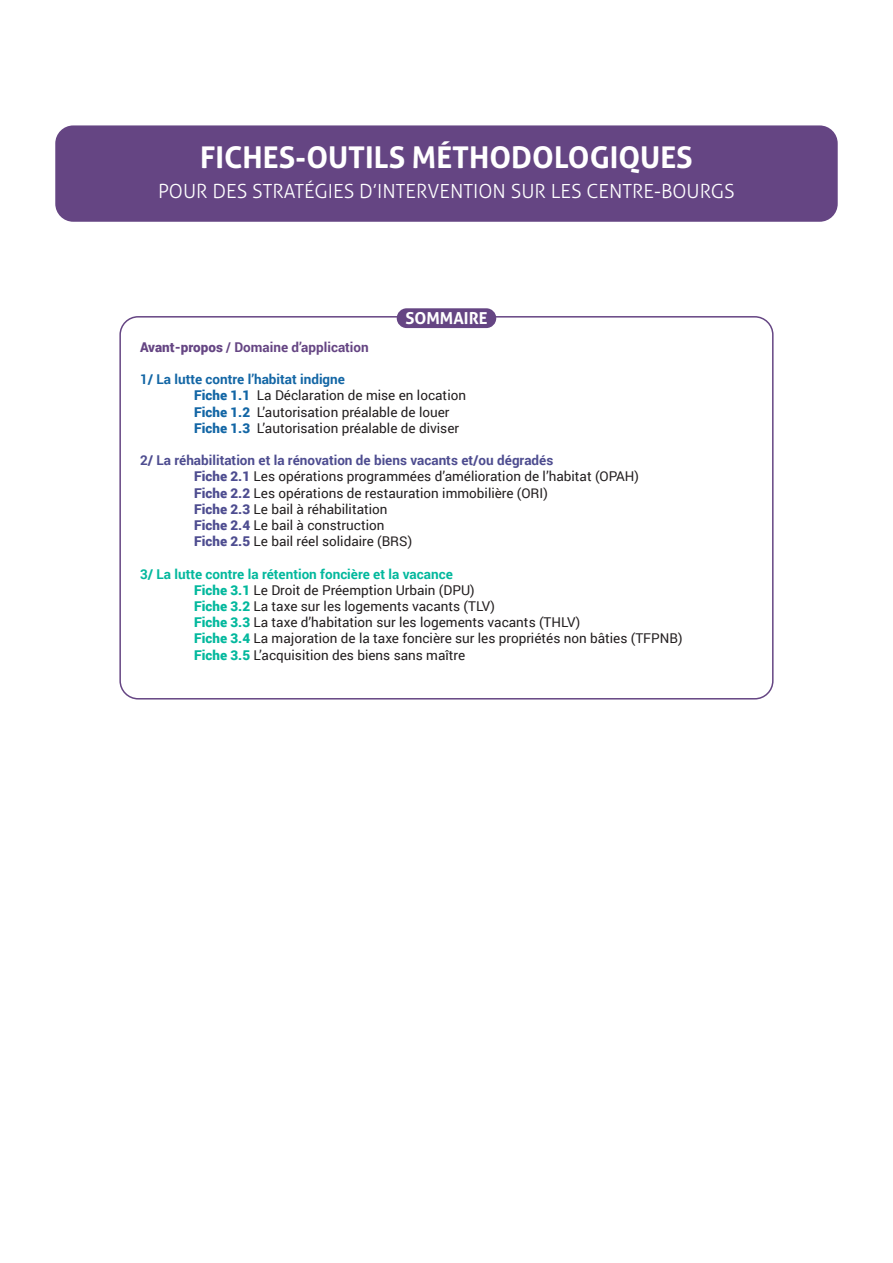
<style>
.page{position:relative;width:893px;height:1263px;background:#fff}
.page>*{position:absolute;margin:0;border:0;box-sizing:border-box;transform-origin:0 0}
.t1{font:700 30px "Aller";color:#fff}
.t2{font:300 19.5px "Aller";color:#fff}
.t3{font:700 16.5px "Aller";color:#fff}
.t4{font:13.5px/16.2px "Roboto";color:#231f20}
.t5{font:700 13.5px "Roboto";color:#654583}
.s1{font-weight:900}
.s2{font-weight:700;color:#1366a5}
.s3{font-weight:900;color:#1366a5}
.s4{font-weight:700;color:#4e4d90}
.s5{font-weight:900;color:#4e4d90}
.s6{font-weight:700;color:#03b89d}
.s7{font-weight:900;color:#03b89d}
</style>
<div class="page">
<div style="left:119px;top:316px;width:655px;height:383px;border:2px solid #654583;border-radius:18px"></div>
<div style="left:397px;top:308px;width:99px;height:20px;background:#654583;border-radius:10px"></div>
<div style="left:55px;top:125px;width:783px;height:97px;background:#654583;border-radius:18px"></div>
<h1 class="t1" style="left:200px;top:139px;width:494px">FICHES-OUTILS MÉTHODOLOGIQUES</h1>
<h2 class="t2" style="left:158px;top:179px;width:578px">POUR DES STRATÉGIES D’INTERVENTION SUR LES CENTRE-BOURGS</h2>
<p class="t3" style="left:405px;top:308px;width:84px">SOMMAIRE</p>
<p class="t5" style="left:140px;top:337px;width:230px"><span class="s1">Avant-propos /</span> Domaine d’application</p>
<p class="t4" style="left:194px;top:371px;width:273px;text-indent:-54px"><span class="s2">1/ La lutte contre l’habitat indigne<br></span><span class="s3">Fiche 1.1</span> La Déclaration de mise en location <span class="s3">Fiche 1.2</span> L’autorisation préalable de louer <span class="s3">Fiche 1.3</span> L’autorisation préalable de diviser</p>
<p class="t4" style="left:194px;top:452px;width:446px;text-indent:-54px"><span class="s4">2/ La réhabilitation et la rénovation de biens vacants et/ou dégradés<br></span><span class="s5">Fiche 2.1</span> Les opérations programmées d’amélioration de l’habitat (OPAH)<br><span class="s5">Fiche 2.2</span> Les opérations de restauration immobilière (ORI)<br><span class="s5">Fiche 2.3</span> Le bail à réhabilitation<br><span class="s5">Fiche 2.4</span> Le bail à construction<br><span class="s5">Fiche 2.5</span> Le bail réel solidaire (BRS)</p>
<p class="t4" style="left:194px;top:565px;width:490px;text-indent:-54px"><span class="s6">3/ La lutte contre la rétention foncière et la vacance<br></span><span class="s7">Fiche 3.1</span> Le Droit de Préemption Urbain (DPU)<br><span class="s7">Fiche 3.2</span> La taxe sur les logements vacants (TLV)<br><span class="s7">Fiche 3.3</span> La taxe d’habitation sur les logements vacants (THLV)<br><span class="s7">Fiche 3.4</span> La majoration de la taxe foncière sur les propriétés non bâties (TFPNB)<br><span class="s7">Fiche 3.5</span> L’acquisition des biens sans maître</p>
</div>
